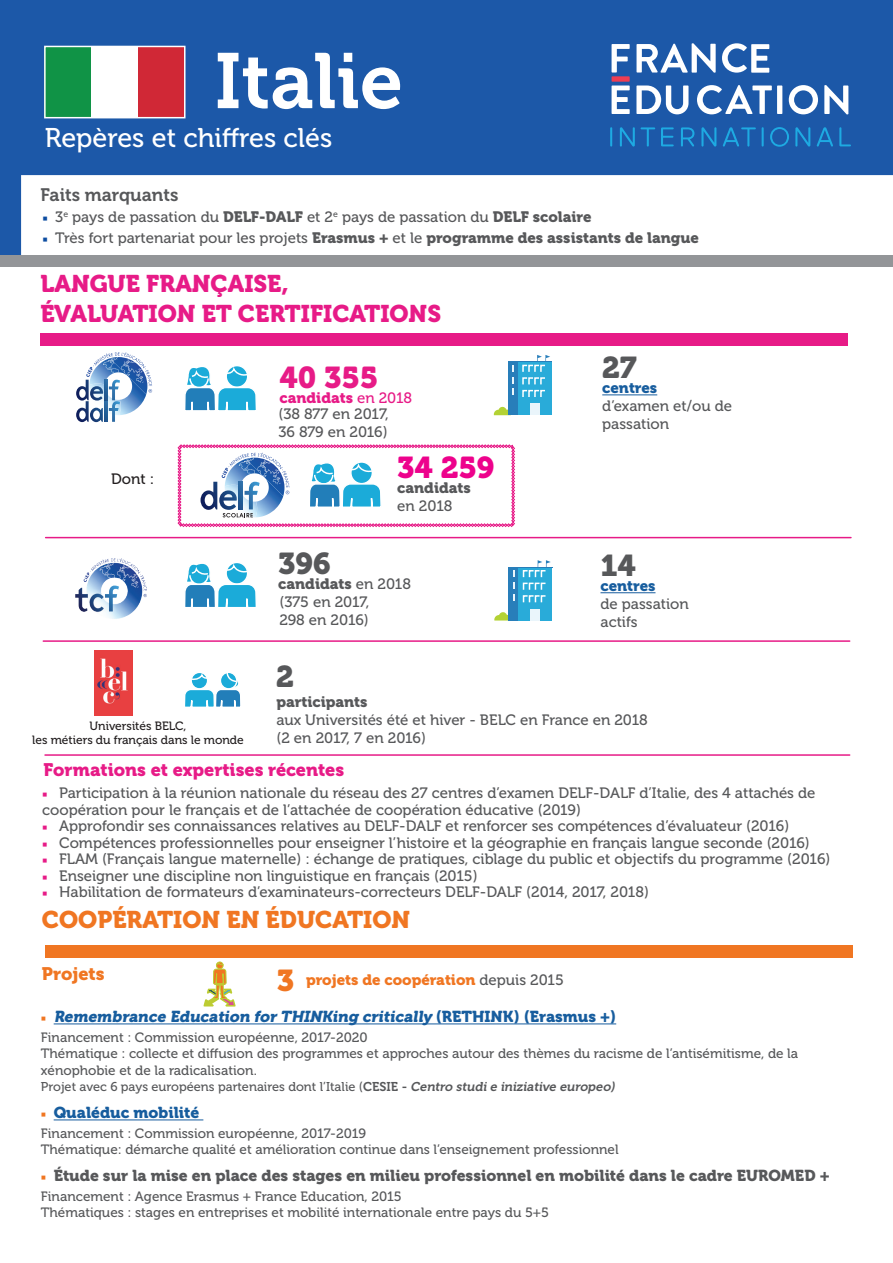
<style>
.page{position:relative;width:893px;height:1263px;background:#fff}
.page>*{position:absolute;margin:0;border:0;box-sizing:border-box;transform-origin:0 0}
.t1{font:78px "Museo 700";color:#fff}
.t2{font:30px "Museo 900";letter-spacing:-.005em;color:#57585a}
.t3{font:30px "Museo 900";color:#e71b87}
.t4{font:30px "Museo 900";color:#ed028c}
.t5{font:27px "Museo 500";color:#fff}
.t6{font:24px/30px "Museo 900";color:#e71b87}
.t7{font:24px "Museo 900";color:#f07622}
.t8{font:18px "Museo 900";color:#e71b87}
.t9{font:18px "Museo 700";color:#57585a}
.t10{font:18px "Museo 900";color:#f07622}
.t11{font:15.75px "Museo 900";color:#57585a}
.t12{font:italic 15.75px "Museo 900";color:#175d9e}
.t13{font:15.75px "Museo 900";color:#175d9e}
.t14{font:15px/18px "Museo 500";color:#57585a}
.t15{font:15px "Museo 900";color:#57585a}
.t16{font:15px "Museo 900";color:#f07622}
.t17{font:15px "Museo 900";color:#e71b87}
.t18{font:15px "Museo 900";color:#175d9e}
.t19{font:15px "Museo 500";color:#231f20}
.t20{font:13.5px/16.5px "Museo 500";color:#57585a}
.t21{font:12.75px "Museo 500";color:#57585a}
.t22{font:12px/14.2px "Museo 500";color:#231f20;text-align:center}
.s1{font-family:"Minion Pro";font-weight:700;font-stretch:condensed;font-size:13.5px;color:#0d4da1}
.s2{font-family:"Museo 900"}
.s3{font-family:"Museo 500"}
.s4{font-family:"Minion Pro";font-weight:700;font-stretch:condensed;font-size:13.5px;color:#e71b87}
.s5{font-size:30px}
.s6{font-family:"Museo 500";color:#57585a}
.s7{font-family:"Minion Pro";font-weight:700;font-style:normal;font-stretch:condensed;font-size:13.5px;color:#f07622}
.s8{font-style:normal}
.s9{font-family:"Museo 700"}
.s10{font-family:"Museo 700";font-style:italic}
.s11{font-family:"Minion Pro";font-weight:700;font-stretch:condensed;font-size:13.5px;color:#f07622}
</style>
<div class="page">
<div style="left:0;top:0;width:893px;height:175px;background:#1c58a8"></div>
<div style="left:0;top:133px;width:21px;height:122px;background:#1c58a8"></div>
<div style="left:0;top:255px;width:893px;height:12px;background:#939598"></div>
<div style="left:40px;top:333px;width:808px;height:12px;background:#e71b87"></div>
<hr style="left:602px;top:394px;width:55px;height:1px;background:#175d9e">
<hr style="left:600px;top:592px;width:55px;height:1px;background:#175d9e">
<svg style="left:185px;top:366px;width:71px;height:45px"></svg>
<svg style="left:185px;top:563px;width:71px;height:44px"></svg>
<svg style="left:494px;top:407px;width:14px;height:8px"></svg>
<div style="left:508px;top:361px;width:10px;height:54px;background:#287eba"></div>
<div style="left:518px;top:361px;width:34px;height:54px;background:#29abd9"></div>
<div style="left:530px;top:404px;width:10px;height:11px;background:#eaf5fb"></div>
<svg style="left:512px;top:355px;width:38px;height:42px"></svg>
<hr style="left:518px;top:361px;width:34px;height:1px;background:#287eba">
<svg style="left:494px;top:612px;width:15px;height:8px"></svg>
<div style="left:509px;top:567px;width:10px;height:53px;background:#287eba"></div>
<div style="left:519px;top:567px;width:33px;height:53px;background:#29abd9"></div>
<div style="left:530px;top:609px;width:10px;height:11px;background:#eaf5fb"></div>
<svg style="left:508px;top:560px;width:43px;height:44px"></svg>
<hr style="left:519px;top:567px;width:34px;height:1px;background:#287eba">
<hr style="left:46px;top:537px;width:805px;height:1px;background:#e71b87">
<hr style="left:43px;top:640px;width:807px;height:2px;background:#e71b87">
<hr style="left:45px;top:754px;width:805px;height:2px;background:#e71b87">
<svg style="left:185px;top:673px;width:56px;height:34px"></svg>
<img style="left:75px;top:558px;width:72px;height:61px">
<img style="left:47px;top:49px;width:135px;height:66px">
<div style="left:44px;top:46px;width:141px;height:72px;border:2px solid #fff"></div>
<svg style="left:76px;top:352px;width:76px;height:70px"></svg>
<svg style="left:178px;top:444px;width:337px;height:83px"></svg>
<div style="left:45px;top:945px;width:808px;height:12px;background:#f07622"></div>
<svg style="left:203px;top:957px;width:33px;height:68px"></svg>
<hr style="left:54px;top:1023px;width:562px;height:1px;background:#175d9e">
<hr style="left:54px;top:1119px;width:149px;height:1px;background:#175d9e">
<img style="left:95px;top:651px;width:37px;height:64px">
<hr style="left:610px;top:127px;width:2px;height:20px;background:#1eaae2">
<svg style="left:620px;top:127px;width:15px;height:20px"></svg>
<svg style="left:641px;top:127px;width:14px;height:20px"></svg>
<svg style="left:661px;top:127px;width:13px;height:19px"></svg>
<svg style="left:681px;top:127px;width:13px;height:20px"></svg>
<svg style="left:701px;top:127px;width:15px;height:20px"></svg>
<svg style="left:723px;top:127px;width:33px;height:20px"></svg>
<hr style="left:762px;top:127px;width:2px;height:20px;background:#1eaae2">
<svg style="left:770px;top:127px;width:19px;height:20px"></svg>
<svg style="left:795px;top:127px;width:15px;height:20px"></svg>
<svg style="left:816px;top:127px;width:17px;height:20px"></svg>
<svg style="left:839px;top:127px;width:12px;height:19px"></svg>
<svg style="left:612px;top:44px;width:18px;height:29px"></svg>
<svg style="left:636px;top:43px;width:80px;height:30px"></svg>
<svg style="left:722px;top:43px;width:47px;height:30px"></svg>
<div style="left:612px;top:76px;width:18px;height:6px;background:#ee3d52"></div>
<svg style="left:612px;top:86px;width:18px;height:28px"></svg>
<svg style="left:636px;top:86px;width:52px;height:28px"></svg>
<svg style="left:697px;top:85px;width:75px;height:29px"></svg>
<div style="left:777px;top:86px;width:5px;height:28px;background:#fff"></div>
<svg style="left:789px;top:85px;width:29px;height:29px"></svg>
<svg style="left:824px;top:85px;width:24px;height:29px"></svg>
<h1 class="t1" style="left:215px;top:38px;width:190px">Italie</h1>
<h3 class="t5" style="left:45px;top:123px;width:289px">Repères et chiffres clés</h3>
<p class="t9" style="left:40px;top:185px;width:140px">Faits marquants</p>
<p class="t14" style="left:43px;top:208px;width:550px"><span class="s1">■</span> 3<sup>e</sup> pays de passation du <span class="s2">DELF-DALF</span> et 2<sup>e</sup> pays de passation du <span class="s2">DELF scolaire</span></p>
<p class="t15" style="left:43px;top:229px;width:658px"><span class="s1">■</span> <span class="s3">Très fort partenariat pour les projets</span> Erasmus + <span class="s3">et le</span> programme des assistants de langue</p>
<h3 class="t6" style="left:40px;top:269px;width:402px">LANGUE FRANÇAISE,<br>ÉVALUATION ET CERTIFICATIONS</h3>
<p class="t19" style="left:111px;top:470px;width:45px">Dont :</p>
<h2 class="t3" style="left:280px;top:360px;width:100px">40 355</h2>
<p class="t17" style="left:280px;top:389px;width:134px">candidats <span class="s3">en 2018</span></p>
<p class="t14" style="left:278px;top:405px;width:112px">(38 877 en 2017,<br>36 879 en 2016)</p>
<h2 class="t4" style="left:397px;top:451px;width:99px">34 259</h2>
<p class="t15" style="left:397px;top:480px;width:75px">candidats</p>
<p class="t14" style="left:397px;top:497px;width:57px">en 2018</p>
<h2 class="t2" style="left:278px;top:547px;width:54px">396</h2>
<p class="t15" style="left:278px;top:575px;width:134px">candidats <span class="s3">en 2018</span></p>
<p class="t14" style="left:279px;top:593px;width:91px">(375 en 2017,<br>298 en 2016)</p>
<h2 class="t2" style="left:602px;top:351px;width:36px">27</h2>
<p class="t18" style="left:602px;top:380px;width:56px">centres</p>
<p class="t14" style="left:602px;top:397px;width:131px">d’examen et/ou de passation</p>
<h2 class="t2" style="left:600px;top:549px;width:37px">14</h2>
<p class="t18" style="left:600px;top:577px;width:56px">centres</p>
<p class="t14" style="left:600px;top:595px;width:90px">de passation actifs</p>
<h2 class="t2" style="left:276px;top:660px;width:19px">2</h2>
<p class="t15" style="left:276px;top:693px;width:93px">participants</p>
<p class="t14" style="left:276px;top:711px;width:373px">aux Universités été et hiver - BELC en France en 2018 (2 en 2017, 7 en 2016)</p>
<p class="t8" style="left:44px;top:760px;width:302px">Formations et expertises récentes</p>
<p class="t14" style="left:42px;top:785px;width:775px;line-height:16.5px"><span class="s4">■</span> Participation à la réunion nationale du réseau des 27 centres d’examen DELF-DALF d’Italie, des 4 attachés de coopération pour le français et de l’attachée de coopération éducative (2019)</p>
<p class="t14" style="left:42px;top:817px;width:749px"><span class="s4">■</span> Approfondir ses connaissances relatives au DELF-DALF et renforcer ses compétences d’évaluateur (2016)</p>
<p class="t14" style="left:42px;top:834px;width:769px"><span class="s4">■</span> Compétences professionnelles pour enseigner l’histoire et la géographie en français langue seconde (2016)</p>
<p class="t14" style="left:42px;top:850px;width:790px"><span class="s4">■</span> FLAM (Français langue maternelle) : échange de pratiques, ciblage du public et objectifs du programme (2016)</p>
<p class="t14" style="left:42px;top:867px;width:437px"><span class="s4">■</span> Enseigner une discipline non linguistique en français (2015)</p>
<p class="t14" style="left:42px;top:883px;width:608px"><span class="s4">■</span> Habilitation de formateurs d’examinateurs-correcteurs DELF-DALF (2014, 2017, 2018)</p>
<p class="t22" style="left:32px;top:719px;width:213px">Universités BELC,<br>les métiers du français dans le monde</p>
<h3 class="t7" style="left:42px;top:906px;width:370px">COOPÉRATION EN ÉDUCATION</h3>
<p class="t10" style="left:42px;top:964px;width:64px">Projets</p>
<p class="t16" style="left:277px;top:971px;width:289px"><span class="s5">3</span> projets de coopération <span class="s6">depuis 2015</span></p>
<p class="t12" style="left:41px;top:1008px;width:577px"><span class="s7">■</span> Remembrance Education for THINKing critically <span class="s8">( R E T H I N K ) ( E r a s m u s + )</span></p>
<p class="t20" style="left:41px;top:1029px;width:759px">Financement : Commission européenne, 2017-2020<br>Thématique : collecte et diffusion des programmes et approches autour des thèmes du racisme de l’antisémitisme, de la xénophobie et de la radicalisation.</p>
<p class="t21" style="left:41px;top:1080px;width:578px">Projet avec 6 pays européens partenaires dont l’Italie (<span class="s9">CESIE -</span> <span class="s10">Centro studi e iniziative europeo)</span></p>
<p class="t13" style="left:41px;top:1104px;width:160px"><span class="s11">■</span> Qualéduc mobilité</p>
<p class="t20" style="left:41px;top:1125px;width:579px">Financement : Commission européenne, 2017-2019<br>Thématique: démarche qualité et amélioration continue dans l’enseignement professionnel</p>
<p class="t11" style="left:41px;top:1167px;width:790px"><span class="s11">■</span> Étude sur la mise en place des stages en milieu professionnel en mobilité dans le cadre EUROMED +</p>
<p class="t20" style="left:41px;top:1188px;width:510px">Financement : Agence Erasmus + France Education, 2015<br>Thématiques : stages en entreprises et mobilité internationale entre pays du 5+5</p>
</div>
